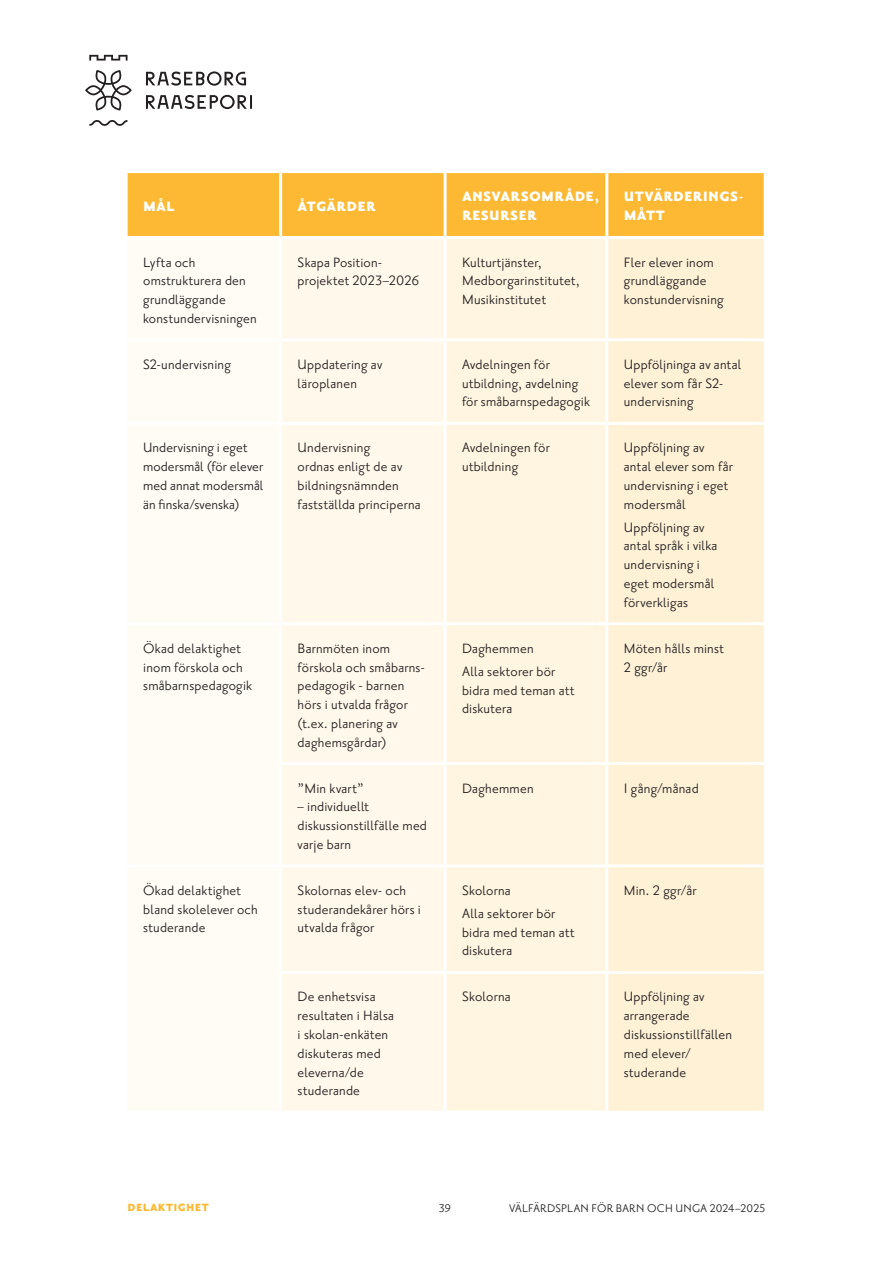
<style>
.page{position:relative;width:893px;height:1263px;background:#fff}
.page>*{position:absolute;margin:0;border:0;box-sizing:border-box;transform-origin:0 0}
.T_Brödtext{font:16.5px/18.8px "Priori Sans OT";letter-spacing:.015em;color:#231f20}
.T_Boldad_text{font:900 16.5px/19.8px "Priori Sans OT";letter-spacing:.015em;color:#fff}
.t1{font:13.5px "Priori Sans OT";letter-spacing:.02em;color:#231f20}
.Styckesubrik{font:900 12.75px "Priori Sans OT";letter-spacing:.03em;color:#fdb933}
</style>
<div class="page">
<svg style="left:85px;top:55px;width:167px;height:71px"></svg>
<div style="left:128px;top:173px;width:636px;height:63px;background:#fdb933"></div>
<div style="left:282px;top:239px;width:162px;height:872px;background:#fff8eb"></div>
<div style="left:447px;top:239px;width:158px;height:872px;background:#fff5e0"></div>
<div style="left:608px;top:239px;width:156px;height:872px;background:#fef1d6"></div>
<hr style="left:279px;top:173px;width:3px;height:63px;background:#fff">
<hr style="left:444px;top:173px;width:3px;height:63px;background:#fff">
<hr style="left:605px;top:173px;width:3px;height:63px;background:#fff">
<hr style="left:281px;top:338px;width:164px;height:3px;background:#fff">
<hr style="left:445px;top:338px;width:162px;height:3px;background:#fff">
<hr style="left:607px;top:338px;width:160px;height:3px;background:#fff">
<hr style="left:279px;top:762px;width:166px;height:3px;background:#fff">
<hr style="left:445px;top:762px;width:162px;height:3px;background:#fff">
<hr style="left:607px;top:762px;width:160px;height:3px;background:#fff">
<hr style="left:281px;top:864px;width:164px;height:3px;background:#fff">
<hr style="left:445px;top:864px;width:162px;height:3px;background:#fff">
<hr style="left:607px;top:864px;width:160px;height:3px;background:#fff">
<hr style="left:279px;top:971px;width:166px;height:3px;background:#fff">
<hr style="left:445px;top:971px;width:162px;height:3px;background:#fff">
<hr style="left:607px;top:971px;width:160px;height:3px;background:#fff">
<hr style="left:281px;top:422px;width:164px;height:3px;background:#fff">
<hr style="left:445px;top:422px;width:162px;height:3px;background:#fff">
<hr style="left:607px;top:422px;width:160px;height:3px;background:#fff">
<hr style="left:281px;top:622px;width:164px;height:3px;background:#fff">
<hr style="left:445px;top:622px;width:162px;height:3px;background:#fff">
<hr style="left:607px;top:622px;width:160px;height:3px;background:#fff">
<p class="T_Boldad_text" style="left:143px;top:196px;width:33px">MÅL</p>
<p class="T_Boldad_text" style="left:298px;top:196px;width:80px">ÅTGÄRDER</p>
<p class="T_Boldad_text" style="left:462px;top:186px;width:139px">ANSVARSOMRÅDE,<br>RESURSER</p>
<p class="T_Boldad_text" style="left:624px;top:186px;width:121px">UTVÄRDERINGS-<br>MÅTT</p>
<p class="T_Brödtext" style="left:143px;top:253px;width:115px">Lyfta och omstrukturera den grundläggande konstundervisningen</p>
<p class="T_Brödtext" style="left:298px;top:253px;width:123px">Skapa Position&shy;projektet 2023–2026</p>
<p class="T_Brödtext" style="left:462px;top:253px;width:119px">Kulturtjänster,<br>Medborgarinstitutet,<br>Musikinstitutet</p>
<p class="T_Brödtext" style="left:624px;top:253px;width:101px">Fler elever inom grundläggande konstundervisning</p>
<p class="T_Brödtext" style="left:143px;top:355px;width:89px">S2-undervisning</p>
<p class="T_Brödtext" style="left:298px;top:355px;width:86px">Uppdatering av läroplanen</p>
<p class="T_Brödtext" style="left:462px;top:355px;width:129px">Avdelningen för utbildning, avdelning för småbarnspedagogik</p>
<p class="T_Brödtext" style="left:624px;top:355px;width:119px">Uppföljninga av antal elever som får S2- undervisning</p>
<p class="T_Brödtext" style="left:143px;top:439px;width:122px">Undervisning i eget modersmål (för elever med annat modersmål än finska/svenska)</p>
<p class="T_Brödtext" style="left:298px;top:439px;width:125px">Undervisning<br>ordnas enligt de av bildningsnämnden fastställda principerna</p>
<p class="T_Brödtext" style="left:462px;top:439px;width:89px">Avdelningen för utbildning</p>
<p class="T_Brödtext" style="left:624px;top:439px;width:111px">Uppföljning av antal elever som får undervisning i eget modersmål</p>
<p class="T_Brödtext" style="left:624px;top:518px;width:95px">Uppföljning av antal språk i vilka undervisning i eget modersmål förverkligas</p>
<p class="T_Brödtext" style="left:143px;top:639px;width:110px">Ökad delaktighet inom förskola och småbarnspedagogik</p>
<p class="T_Brödtext" style="left:298px;top:639px;width:129px">Barnmöten inom förskola och småbarns&shy;pedagogik - barnen hörs i utvalda frågor (t.ex. planering av daghemsgårdar)</p>
<p class="T_Brödtext" style="left:462px;top:639px;width:73px">Daghemmen</p>
<p class="T_Brödtext" style="left:624px;top:639px;width:102px">Möten hålls minst<br>2 ggr/år</p>
<p class="T_Brödtext" style="left:462px;top:662px;width:114px">Alla sektorer bör bidra med teman att diskutera</p>
<p class="T_Brödtext" style="left:298px;top:779px;width:68px">”Min kvart”</p>
<p class="T_Brödtext" style="left:298px;top:798px;width:131px">– individuellt diskussionstillfälle med varje barn</p>
<p class="T_Brödtext" style="left:462px;top:779px;width:73px">Daghemmen</p>
<p class="T_Brödtext" style="left:624px;top:779px;width:76px">1 gång/månad</p>
<p class="T_Brödtext" style="left:143px;top:881px;width:116px">Ökad delaktighet bland skolelever och studerande</p>
<p class="T_Brödtext" style="left:298px;top:881px;width:125px">Skolornas elev- och studerandekårer hörs i utvalda frågor</p>
<p class="T_Brödtext" style="left:462px;top:881px;width:50px">Skolorna</p>
<p class="T_Brödtext" style="left:462px;top:904px;width:114px">Alla sektorer bör bidra med teman att diskutera</p>
<p class="T_Brödtext" style="left:624px;top:881px;width:74px">Min. 2 ggr/år</p>
<p class="Styckesubrik" style="left:128px;top:1201px;width:83px">DELAKTIGHET</p>
<p class="T_Brödtext" style="left:298px;top:988px;width:98px">De enhetsvisa resultaten i Hälsa i skolan-enkäten diskuteras med eleverna/de studerande</p>
<p class="T_Brödtext" style="left:462px;top:988px;width:50px">Skolorna</p>
<p class="T_Brödtext" style="left:624px;top:988px;width:110px">Uppföljning av arrangerade diskussionstillfällen med elever/ studerande</p>
<p class="t1" style="left:439px;top:1201px;width:14px">39</p>
<p class="t1" style="left:509px;top:1201px;width:258px">VÄLFÄRDSPLAN FÖR BARN OCH UNGA 2024–2025</p>
</div>
